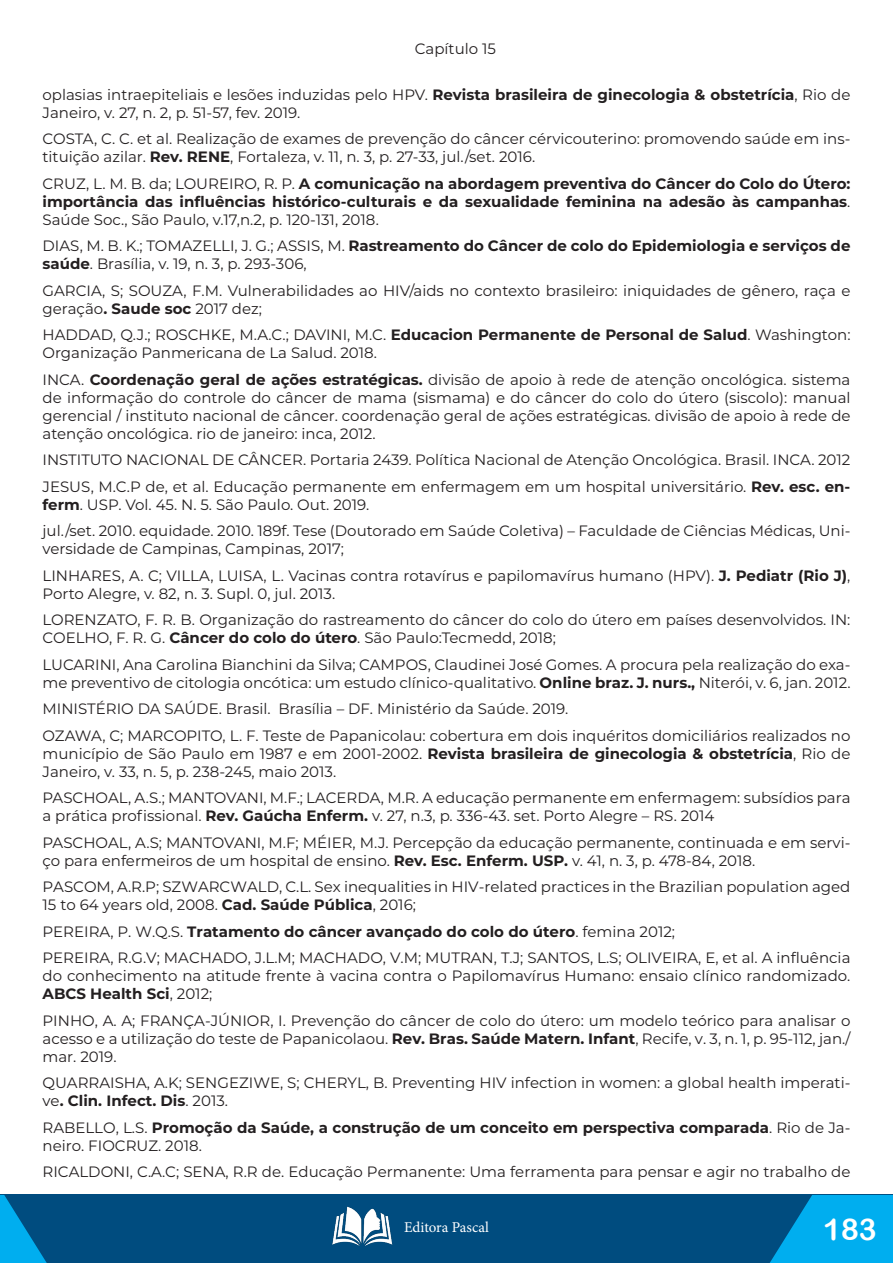
<style>
.page{position:relative;width:893px;height:1263px;background:#fff}
.page>*{position:absolute;margin:0;border:0;box-sizing:border-box;transform-origin:0 0}
.t1{font:30px "Arial Rounded MT Bold";color:#fff}
.t2{font:15px/18px "Montserrat";color:#231f20}
.t3{font:700 15px/18px "Montserrat";color:#231f20;text-align:justify}
.t4{font:15px "Minion Pro";color:#fff}
.s1{font-weight:700}
.s2{font-weight:400}
</style>
<div class="page">
<div style="left:0;top:1195px;width:893px;height:68px;background:#004c7f"></div>
<svg style="left:770px;top:1195px;width:123px;height:68px"></svg>
<img style="left:332px;top:1206px;width:61px;height:40px">
<svg style="left:0;top:1195px;width:47px;height:68px"></svg>
<p class="t2" style="left:415px;top:39px;width:83px">Capítulo 15</p>
<p class="t2" style="left:43px;top:85px;width:809px">oplasias intraepiteliais e lesões induzidas pelo HPV. <span class="s1">Revista brasileira de ginecologia &amp; obstetrícia</span>, Rio de<br>Janeiro, v. 27, n. 2, p. 51-57, fev. 2019.</p>
<p class="t2" style="left:43px;top:129px;width:809px">COSTA, C. C. et al. Realização de exames de prevenção do câncer cérvicouterino: promovendo saúde em ins&shy;tituição azilar. <span class="s1">Rev. RENE</span>, Fortaleza, v. 11, n. 3, p. 27-33, jul./set. 2016.</p>
<p class="t3" style="left:43px;top:173px;width:809px"><span class="s2">CRUZ, L. M. B. da; LOUREIRO, R. P.</span> A comunicação na abordagem preventiva do Câncer do Colo do Útero: importância das influências histórico-culturais e da sexualidade feminina na adesão às campanhas<span class="s2">.<br>Saúde Soc., São Paulo, v.17,n.2, p. 120-131, 2018.</span></p>
<p class="t2" style="left:43px;top:236px;width:809px">DIAS, M. B. K.; TOMAZELLI, J. G.; ASSIS, M. <span class="s1">Rastreamento do Câncer de colo do Epidemiologia e serviços de saúde</span>. Brasília, v. 19, n. 3, p. 293-306,</p>
<p class="t2" style="left:43px;top:281px;width:809px">GARCIA, S; SOUZA, F.M. Vulnerabilidades ao HIV/aids no contexto brasileiro: iniquidades de gênero, raça e geração<span class="s1">. Saude soc</span> 2017 dez;</p>
<p class="t2" style="left:43px;top:325px;width:809px">HADDAD, Q.J.; ROSCHKE, M.A.C.; DAVINI, M.C. <span class="s1">Educacion Permanente de Personal de Salud</span>. Washington:<br>Organização Panmericana de La Salud. 2018.</p>
<p class="t2" style="left:43px;top:370px;width:809px;text-align:justify">INCA. <span class="s1">Coordenação geral de ações estratégicas.</span> divisão de apoio à rede de atenção oncológica. sistema de informação do controle do câncer de mama (sismama) e do câncer do colo do útero (siscolo): manual gerencial / instituto nacional de câncer. coordenação geral de ações estratégicas. divisão de apoio à rede de atenção oncológica. rio de janeiro: inca, 2012.</p>
<p class="t2" style="left:43px;top:446px;width:809px;line-height:26.5px">INSTITUTO NACIONAL DE CÂNCER. Portaria 2439. Política Nacional de Atenção Oncológica. Brasil. INCA. 2012<br>JESUS, M.C.P de, et al. Educação permanente em enfermagem em um hospital universitário. <span class="s1">Rev. esc. en-</span></p>
<p class="t2" style="left:43px;top:490px;width:809px;line-height:26.5px"><span class="s1">ferm</span>. USP. Vol. 45. N. 5. São Paulo. Out. 2019.<br>jul./set. 2010. equidade. 2010. 189f. Tese (Doutorado em Saúde Coletiva) – Faculdade de Ciências Médicas, Uni-</p>
<p class="t2" style="left:43px;top:535px;width:809px;line-height:26.5px">versidade de Campinas, Campinas, 2017;<br>LINHARES, A. C; VILLA, LUISA, L. Vacinas contra rotavírus e papilomavírus humano (HPV). <span class="s1">J. Pediatr (Rio J)</span>,</p>
<p class="t2" style="left:43px;top:579px;width:809px;line-height:26.5px">Porto Alegre, v. 82, n. 3. Supl. 0, jul. 2013.<br>LORENZATO, F. R. B. Organização do rastreamento do câncer do colo do útero em países desenvolvidos. IN:</p>
<p class="t2" style="left:43px;top:624px;width:809px;line-height:26.5px">COELHO, F. R. G. <span class="s1">Câncer do colo do útero</span>. São Paulo:Tecmedd, 2018;<br>LUCARINI, Ana Carolina Bianchini da Silva; CAMPOS, Claudinei José Gomes. A procura pela realização do exa-</p>
<p class="t2" style="left:43px;top:668px;width:809px;line-height:26.5px">me preventivo de citologia oncótica: um estudo clínico-qualitativo. <span class="s1">Online braz. J. nurs.,</span> Niterói, v. 6, jan. 2012.<br>MINISTÉRIO DA SAÚDE. Brasil. Brasília – DF. Ministério da Saúde. 2019.<br>OZAWA, C; MARCOPITO, L. F. Teste de Papanicolau: cobertura em dois inquéritos domiciliários realizados no</p>
<p class="t2" style="left:43px;top:744px;width:809px">município de São Paulo em 1987 e em 2001-2002. <span class="s1">Revista brasileira de ginecologia &amp; obstetrícia</span>, Rio de<br>Janeiro, v. 33, n. 5, p. 238-245, maio 2013.</p>
<p class="t2" style="left:43px;top:788px;width:809px">PASCHOAL, A.S.; MANTOVANI, M.F.; LACERDA, M.R. A educação permanente em enfermagem: subsídios para a prática profissional. <span class="s1">Rev. Gaúcha Enferm.</span> v. 27, n.3, p. 336-43. set. Porto Alegre – RS. 2014</p>
<p class="t2" style="left:43px;top:833px;width:809px">PASCHOAL, A.S; MANTOVANI, M.F; MÉIER, M.J. Percepção da educação permanente, continuada e em servi&shy;ço para enfermeiros de um hospital de ensino. <span class="s1">Rev. Esc. Enferm. USP.</span> v. 41, n. 3, p. 478-84, 2018.</p>
<p class="t2" style="left:43px;top:877px;width:809px">PASCOM, A.R.P; SZWARCWALD, C.L. Sex inequalities in HIV-related practices in the Brazilian population aged<br>15 to 64 years old, 2008. <span class="s1">Cad. Saúde Pública</span>, 2016;</p>
<p class="t2" style="left:43px;top:918px;width:809px;line-height:26.5px">PEREIRA, P. W.Q.S. <span class="s1">Tratamento do câncer avançado do colo do útero</span>. femina 2012;<br>PEREIRA, R.G.V; MACHADO, J.L.M; MACHADO, V.M; MUTRAN, T.J; SANTOS, L.S; OLIVEIRA, E, et al. A influência</p>
<p class="t2" style="left:43px;top:966px;width:809px">do conhecimento na atitude frente à vacina contra o Papilomavírus Humano: ensaio clínico randomizado.<br><span class="s1">ABCS Health Sci</span>, 2012;</p>
<p class="t2" style="left:43px;top:1011px;width:809px;text-align:justify">PINHO, A. A; FRANÇA-JÚNIOR, I. Prevenção do câncer de colo do útero: um modelo teórico para analisar o acesso e a utilização do teste de Papanicolaou. <span class="s1">Rev. Bras. Saúde Matern. Infant</span>, Recife, v. 3, n. 1, p. 95-112, jan./ mar. 2019.</p>
<p class="t2" style="left:43px;top:1073px;width:809px">QUARRAISHA, A.K; SENGEZIWE, S; CHERYL, B. Preventing HIV infection in women: a global health imperati&shy;ve<span class="s1">. Clin. Infect. Dis</span>. 2013.</p>
<p class="t3" style="left:43px;top:1118px;width:809px"><span class="s2">RABELLO, L.S.</span> Promoção da Saúde, a construção de um conceito em perspectiva comparada<span class="s2">. Rio de Ja&shy;neiro. FIOCRUZ. 2018.</span></p>
<p class="t2" style="left:43px;top:1162px;width:809px">RICALDONI, C.A.C; SENA, R.R de. Educação Permanente: Uma ferramenta para pensar e agir no trabalho de</p>
<p class="t4" style="left:404px;top:1217px;width:86px">Editora Pascal</p>
<h1 class="t1" style="left:823px;top:1211px;width:55px">183</h1>
</div>
